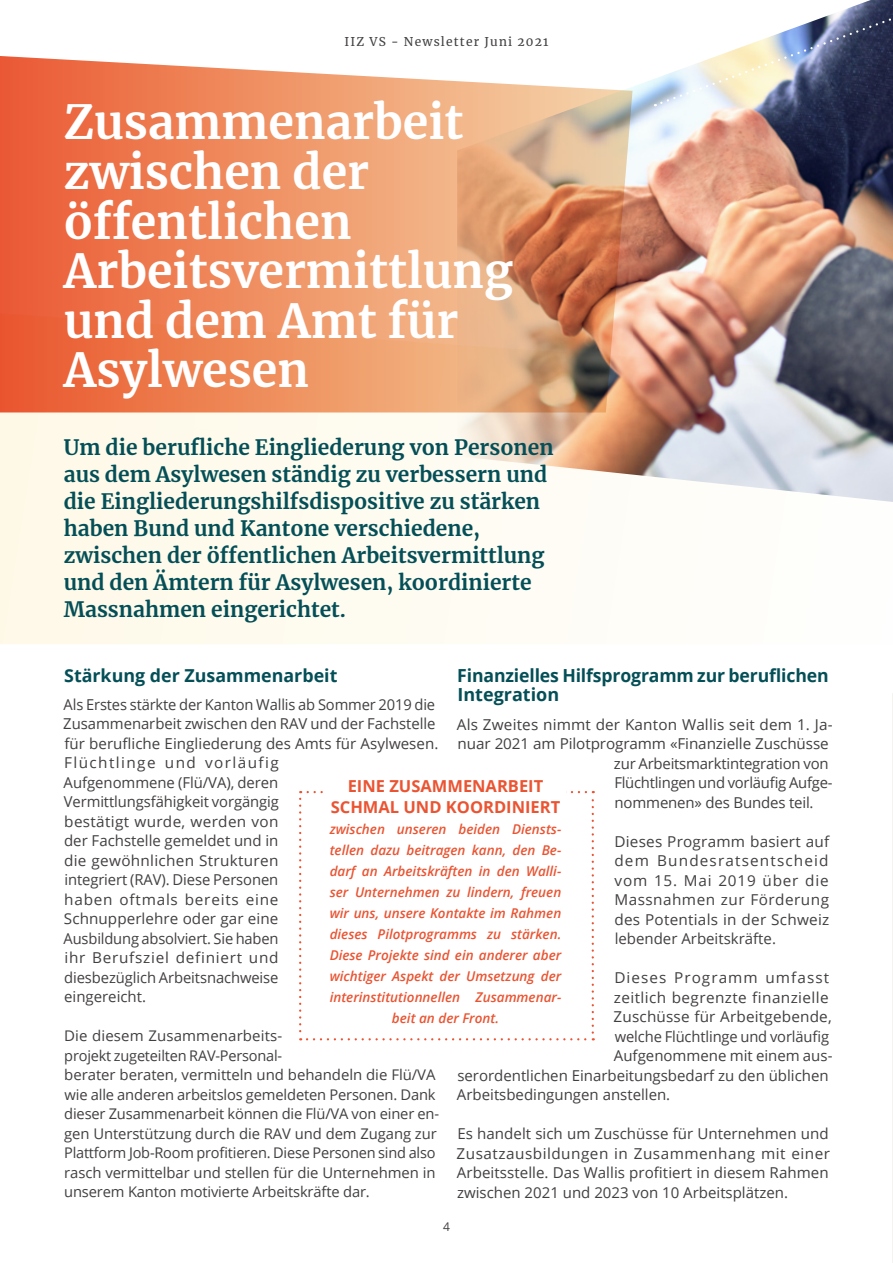
<style>
.page{position:relative;width:893px;height:1263px;background:#fff}
.page>*{position:absolute;margin:0;border:0;box-sizing:border-box;transform-origin:0 0}
.t1{font:700 46.5px/49.5px "Merriweather";color:#fff}
.t2{font:700 21px/27px "Merriweather";color:#044f57}
.t3{font:700 18px/19.5px "Open Sans";letter-spacing:-.01em;color:#044f57}
.t4{font:700 17.85px "Open Sans";color:#044f57}
.t5{font:700 16.5px/21px "Open Sans";color:#ea5432;text-align:center}
.t6{font:15px/19.5px "Open Sans";color:#423f3f;text-align:justify}
.t7{font:15px "Open Sans";letter-spacing:.025em;color:#423f3f}
.t8{font:15px "Open Sans";letter-spacing:.07em;color:#423f3f}
.t9{font:14.7px/19.5px "Open Sans";letter-spacing:-.01em;color:#423f3f}
.t10{font:italic 600 13.5px/21px "Open Sans";color:#ea5432;text-align:center}
.t11{font:12px "Merriweather";letter-spacing:.1em;color:#423f3f}
.t12{font:12px "Open Sans";color:#423f3f}
</style>
<div class="page">
<hr style="left:892px;top:0;width:1px;height:1263px;background:#f2f0eb">
<img style="left:632px;top:79px;width:261px;height:234px">
<svg style="left:299px;top:791px;width:295px;height:249px"></svg>
<div style="left:324px;top:772px;width:241px;height:47px;background:#fff"></div>
<svg style="left:0;top:313px;width:893px;height:331px;fill:#fefaee"></svg>
<svg style="left:0;top:56px;width:632px;height:356px;background:#e89269"></svg>
<svg style="left:655px;top:0;width:238px;height:106px"></svg>
<p class="t11" style="left:344px;top:33px;width:206px">IIZ VS - Newsletter Juni 2021</p>
<h1 class="t1" style="left:64px;top:96px;width:451px">Zusammenarbeit zwischen der öffentlichen<br>Arbeitsvermittlung und dem Amt für<br>Asylwesen</h1>
<p class="t2" style="left:64px;top:433px;width:491px">Um die berufliche Eingliederung von Personen aus dem Asylwesen ständig zu verbessern und die Eingliederungshilfsdispositive zu stärken haben Bund und Kantone verschiedene, zwischen der öffentlichen Arbeitsvermittlung und den Ämtern für Asylwesen, koordinierte Massnahmen eingerichtet.</p>
<p class="t3" style="left:457px;top:665px;width:373px">Finanzielles Hilfsprogramm zur beruflichen<br>Integration</p>
<p class="t6" style="left:457px;top:714px;width:377px">Als Zweites nimmt der Kanton Wallis seit dem 1. Ja-</p>
<p class="t6" style="left:458px;top:733px;width:373px">nuar 2021 am Pilotprogramm «Finanzielle Zuschüsse</p>
<p class="t6" style="left:614px;top:753px;width:216px">zur Arbeitsmarktintegration von</p>
<p class="t6" style="left:614px;top:772px;width:220px">Flüchtlingen und vorläufig Aufge-</p>
<p class="t6" style="left:615px;top:792px;width:201px">nommenen» des Bundes teil.</p>
<p class="t6" style="left:614px;top:831px;width:216px">Dieses Programm basiert auf dem Bundesratsentscheid vom 15. Mai 2019 über die Massnahmen zur Förderung des Potentials in der Schweiz lebender Arbeitskräfte.</p>
<p class="t8" style="left:614px;top:967px;width:216px">Dieses Programm umfasst</p>
<p class="t7" style="left:614px;top:987px;width:216px">zeitlich begrenzte finanzielle</p>
<p class="t6" style="left:613px;top:1006px;width:220px">Zuschüsse für Arbeitgebende,</p>
<p class="t6" style="left:615px;top:1026px;width:216px">welche Flüchtlinge und vorläufig</p>
<p class="t6" style="left:614px;top:1045px;width:220px">Aufgenommene mit einem aus-</p>
<p class="t6" style="left:457px;top:1065px;width:373px">serordentlichen Einarbeitungsbedarf zu den üblichen</p>
<p class="t6" style="left:457px;top:1084px;width:215px">Arbeitsbedingungen anstellen.</p>
<p class="t6" style="left:457px;top:1123px;width:375px">Es handelt sich um Zuschüsse für Unternehmen und Zusatzausbildungen in Zusammenhang mit einer Arbeitsstelle. Das Wallis profitiert in diesem Rahmen zwischen 2021 und 2023 von 10 Arbeitsplätzen.</p>
<p class="t4" style="left:64px;top:663px;width:275px">Stärkung der Zusammenarbeit</p>
<p class="t6" style="left:63px;top:694px;width:377px;text-align:left">Als Erstes stärkte der Kanton Wallis ab Sommer 2019 die Zusammenarbeit zwischen den RAV und der Fachstelle für berufliche Eingliederung des Amts für Asylwesen.<br>Flüchtlinge und vorläufig<br>Aufgenommene (Flü/VA), deren<br>Vermittlungsfähigkeit vorgängig<br>bestätigt wurde, werden von<br>der Fachstelle gemeldet und in<br>die gewöhnlichen Strukturen<br>integriert (RAV). Diese Personen<br>haben oftmals bereits eine<br>Schnupperlehre oder gar eine<br>Ausbildung absolviert. Sie haben<br>ihr Berufsziel definiert und<br>diesbezüglich Arbeitsnachweise<br>eingereicht.</p>
<p class="t9" style="left:64px;top:1026px;width:376px">Die diesem Zusammenarbeits-<br>projekt zugeteilten RAV-Personal-<br>berater beraten, vermitteln und behandeln die Flü/VA wie alle anderen arbeitslos gemeldeten Personen. Dank dieser Zusammenarbeit können die Flü/VA von einer en&shy;gen Unterstützung durch die RAV und dem Zugang zur Plattform Job-Room profitieren. Diese Personen sind also rasch vermittelbar und stellen für die Unternehmen in unserem Kanton motivierte Arbeitskräfte dar.</p>
<p class="t5" style="left:331px;top:775px;width:231px">EINE ZUSAMMENARBEIT<br>SCHMAL UND KOORDINIERT</p>
<p class="t10" style="left:330px;top:818px;width:233px">zwischen unseren beiden Diensts&shy;tellen dazu beitragen kann, den Be&shy;darf an Arbeitskräften in den Walli&shy;ser Unternehmen zu lindern, freuen wir uns, unsere Kontakte im Rahmen dieses Pilotprogramms zu stärken.<br>Diese Projekte sind ein anderer aber wichtiger Aspekt der Umsetzung der interinstitutionnellen Zusammenar&shy;beit an der Front.</p>
<p class="t12" style="left:443px;top:1218px;width:8px">4</p>
</div>
